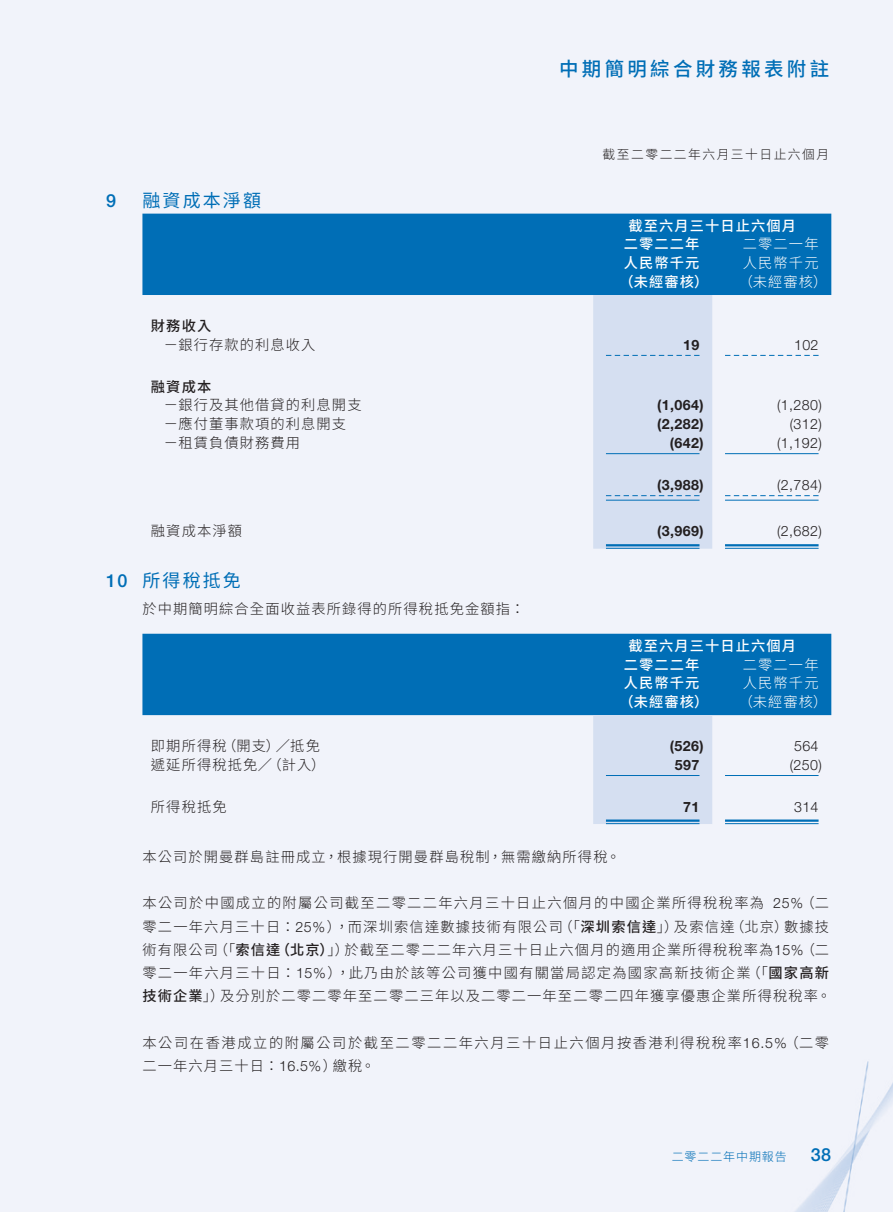
<style>
.page{position:relative;width:893px;height:1212px;background:#fff}
.page>*{position:absolute;margin:0;border:0;box-sizing:border-box;transform-origin:0 0}
.t1{font:500 19.5px "Source Han Sans TC";letter-spacing:.17em;color:#006eb6}
.Heading_1{font:18px "Source Han Sans TC";letter-spacing:.12em;color:#006eb6}
.Heading_1-2{font:500 18px "Helvetica Neue LT Std";color:#006eb6}
.Body_Text{font:300 14.25px/23.2px "Source Han Sans TC";letter-spacing:.08em;color:#231f20}
.Body_Text-2{font:500 14.25px "Source Han Sans TC";letter-spacing:.08em;color:#fff}
.Body_Text-3{font:300 14.25px "Helvetica Neue LT Std";letter-spacing:.03em;color:#231f20}
.Body_Text-4{font:300 14.25px/23.2px "Source Han Sans TC";letter-spacing:.11em;color:#231f20}
.Body_Text-5{font:700 14.25px "Helvetica Neue LT Std";letter-spacing:.03em;color:#231f20}
.Body_Text-6{font:500 14.25px "Source Han Sans TC";letter-spacing:.08em;color:#231f20}
.Body_Text-7{font:300 14.25px "Source Han Sans TC";letter-spacing:.08em;color:#fff}
.t2{font:300 12.75px "Source Han Sans TC";letter-spacing:.12em;color:#231f20}
.t3{font:300 12px "Source Han Sans TC";letter-spacing:.075em;color:#006eb6}
.s1{font-family:"Helvetica Neue LT Std"}
.s2{font-weight:300}
</style>
<div class="page">
<div style="left:142px;top:214px;width:689px;height:81px;background:#006eb6"></div>
<svg style="left:725px;top:355px;width:94px;height:1px"></svg>
<hr style="left:725px;top:453px;width:94px;height:1px;background:#006eb6">
<div style="left:593px;top:295px;width:119px;height:254px;background:#d5dff1"></div>
<svg style="left:725px;top:495px;width:94px;height:1px"></svg>
<hr style="left:606px;top:500px;width:93px;height:1px;background:#006eb6">
<hr style="left:725px;top:500px;width:94px;height:1px;background:#006eb6">
<hr style="left:606px;top:544px;width:93px;height:2px;background:#006eb6">
<hr style="left:606px;top:548px;width:93px;height:1px;background:#006eb6">
<hr style="left:725px;top:544px;width:94px;height:2px;background:#006eb6">
<hr style="left:725px;top:548px;width:94px;height:1px;background:#006eb6">
<div style="left:142px;top:634px;width:689px;height:81px;background:#006eb6"></div>
<div style="left:593px;top:715px;width:119px;height:109px;background:#d5dff1"></div>
<hr style="left:606px;top:775px;width:93px;height:1px;background:#006eb6">
<hr style="left:725px;top:775px;width:94px;height:1px;background:#006eb6">
<hr style="left:606px;top:819px;width:93px;height:3px;background:#006eb6">
<hr style="left:606px;top:823px;width:93px;height:1px;background:#006eb6">
<hr style="left:725px;top:819px;width:94px;height:3px;background:#006eb6">
<hr style="left:725px;top:823px;width:94px;height:1px;background:#006eb6">
<h1 class="t1" style="left:559px;top:58px;width:272px">中期簡明綜合財務報表附註</h1>
<p class="Heading_1-2" style="left:106px;top:190px;width:12px">9</p>
<p class="Heading_1-2" style="left:106px;top:569px;width:23px">10</p>
<p class="t2" style="left:603px;top:147px;width:228px">截至二零二二年六月三十日止六個月</p>
<p class="Heading_1" style="left:142px;top:190px;width:120px">融資成本淨額</p>
<p class="Body_Text-2" style="left:628px;top:217px;width:169px">截至六月三十日止六個月</p>
<p class="Body_Text-7" style="left:743px;top:236px;width:77px">二零二一年</p>
<p class="Body_Text-2" style="left:624px;top:236px;width:77px">二零二二年</p>
<p class="Body_Text-2" style="left:624px;top:255px;width:77px">人民幣千元</p>
<p class="Body_Text-7" style="left:743px;top:255px;width:77px">人民幣千元</p>
<p class="Body_Text-2" style="left:620px;top:274px;width:90px">（未經審核）</p>
<p class="Body_Text-7" style="left:739px;top:274px;width:90px">（未經審核(</p>
<p class="Body_Text-6" style="left:151px;top:318px;width:62px">財務收入</p>
<p class="Body_Text" style="left:164px;top:333px;width:153px">－銀行存款的利息收入</p>
<p class="Body_Text-6" style="left:151px;top:378px;width:62px">融資成本</p>
<p class="Body_Text-5" style="left:683px;top:336px;width:18px">19</p>
<p class="Body_Text-3" style="left:794px;top:336px;width:26px">102</p>
<p class="Body_Text" style="left:164px;top:394px;width:199px">－銀行及其他借貸的利息開支</p>
<p class="Body_Text-5" style="left:657px;top:396px;width:48px">)1,064(</p>
<p class="Body_Text-3" style="left:777px;top:396px;width:46px">)1,280(</p>
<p class="Body_Text" style="left:164px;top:412px;width:184px">－應付董事款項的利息開支</p>
<p class="Body_Text-5" style="left:657px;top:415px;width:48px">)2,282(</p>
<p class="Body_Text-3" style="left:790px;top:415px;width:34px">)312(</p>
<p class="Body_Text" style="left:164px;top:431px;width:138px">－租賃負債財務費用</p>
<p class="Body_Text-5" style="left:670px;top:434px;width:35px">)642(</p>
<p class="Body_Text-3" style="left:777px;top:434px;width:46px">)1,192(</p>
<p class="Body_Text-5" style="left:657px;top:476px;width:48px">)3,988(</p>
<p class="Body_Text-3" style="left:777px;top:476px;width:46px">)2,784(</p>
<p class="Body_Text" style="left:151px;top:520px;width:93px">融資成本淨額</p>
<p class="Heading_1" style="left:142px;top:570px;width:100px">所得稅抵免</p>
<p class="Body_Text-5" style="left:657px;top:522px;width:48px">)3,969(</p>
<p class="Body_Text-3" style="left:777px;top:522px;width:46px">)2,682(</p>
<p class="Body_Text" style="left:142px;top:597px;width:384px">於中期簡明綜合全面收益表所錄得的所得稅抵免金額指：</p>
<p class="Body_Text-2" style="left:628px;top:637px;width:169px">截至六月三十日止六個月</p>
<p class="Body_Text-7" style="left:743px;top:656px;width:77px">二零二一年</p>
<p class="Body_Text-2" style="left:624px;top:656px;width:77px">二零二二年</p>
<p class="Body_Text-2" style="left:624px;top:675px;width:77px">人民幣千元</p>
<p class="Body_Text-7" style="left:743px;top:675px;width:77px">人民幣千元</p>
<p class="Body_Text-2" style="left:620px;top:694px;width:90px">（未經審核）</p>
<p class="Body_Text-7" style="left:739px;top:694px;width:90px">（未經審核(</p>
<p class="Body_Text" style="left:222px;top:734px;width:59px">（開支）</p>
<p class="Body_Text" style="left:276px;top:734px;width:46px">／抵免</p>
<p class="Body_Text" style="left:151px;top:734px;width:77px">即期所得稅</p>
<p class="Body_Text-5" style="left:670px;top:737px;width:35px">)526(</p>
<p class="Body_Text-3" style="left:794px;top:737px;width:26px">564</p>
<p class="Body_Text" style="left:268px;top:753px;width:59px">（計入(</p>
<p class="Body_Text" style="left:151px;top:753px;width:123px">遞延所得稅抵免／</p>
<p class="Body_Text-5" style="left:675px;top:756px;width:26px">597</p>
<p class="Body_Text-3" style="left:790px;top:756px;width:34px">)250(</p>
<p class="Body_Text" style="left:151px;top:795px;width:77px">所得稅抵免</p>
<p class="Body_Text" style="left:142px;top:845px;width:479px">本公司於開曼群島註冊成立，根據現行開曼群島稅制，無需繳納所得稅。</p>
<p class="Body_Text-5" style="left:683px;top:798px;width:18px">71</p>
<p class="Body_Text-3" style="left:794px;top:798px;width:26px">314</p>
<p class="Body_Text" style="left:142px;top:892px;width:623px">本公司於中國成立的附屬公司截至二零二二年六月三十日止六個月的中國企業所得稅稅率為</p>
<p class="Body_Text-3" style="left:773px;top:894px;width:31px">25%</p>
<p class="Body_Text" style="left:801px;top:892px;width:30px">（二</p>
<p class="Body_Text" style="left:142px;top:915px;width:422px">零二一年六月三十日：<span class="s1">25%</span> ，）而深圳索信達數據技術有限公司</p>
<p class="Body_Text-6" style="left:559px;top:918px;width:121px"><span class="s2">（「</span>深圳索信達<span class="s2">」）</span></p>
<p class="Body_Text" style="left:730px;top:915px;width:60px">（北京）</p>
<p class="Body_Text" style="left:674px;top:915px;width:62px">及索信達</p>
<p class="Body_Text" style="left:784px;top:915px;width:47px">數據技</p>
<p class="Body_Text-6" style="left:276px;top:941px;width:74px">（北京）<span class="s2">」）</span></p>
<p class="Body_Text-6" style="left:214px;top:941px;width:68px"><span class="s2">（「</span>索信達</p>
<p class="Body_Text" style="left:344px;top:938px;width:460px">於截至二零二二年六月三十日止六個月的適用企業所得稅稅率為<span class="s1">15%</span></p>
<p class="Body_Text" style="left:142px;top:938px;width:77px">術有限公司</p>
<p class="Body_Text" style="left:801px;top:938px;width:30px">（二</p>
<p class="Body_Text" style="left:220px;top:961px;width:612px;text-indent:-78px">零二一年六月三十日：<span class="s1">15%</span> ，）此乃由於該等公司獲中國有關當局認定為國家高新技術企業<br>及分別於二零二零年至二零二三年以及二零二一年至二零二四年獲享優惠企業所得稅稅率。</p>
<p class="Body_Text-6" style="left:746px;top:965px;width:84px"><span class="s2">（「</span>國家高新</p>
<p class="Body_Text-6" style="left:142px;top:988px;width:83px">技術企業<span class="s2">」）</span></p>
<p class="Body_Text-4" style="left:333px;top:1031px;width:455px;text-indent:-190px">本公司在香港成立的附屬公司於截至二零二二年六月三十日止六個月按香港利得稅稅率<span class="s1">16.5%</span>繳稅。</p>
<p class="Body_Text" style="left:142px;top:1054px;width:196px">二一年六月三十日：<span class="s1">16.5%</span>）</p>
<p class="Body_Text" style="left:784px;top:1031px;width:46px">（二零</p>
<p class="t3" style="left:672px;top:1149px;width:117px">二零二二年中期報告</p>
<p class="Heading_1-2" style="left:811px;top:1144px;width:22px">38</p>
</div>
